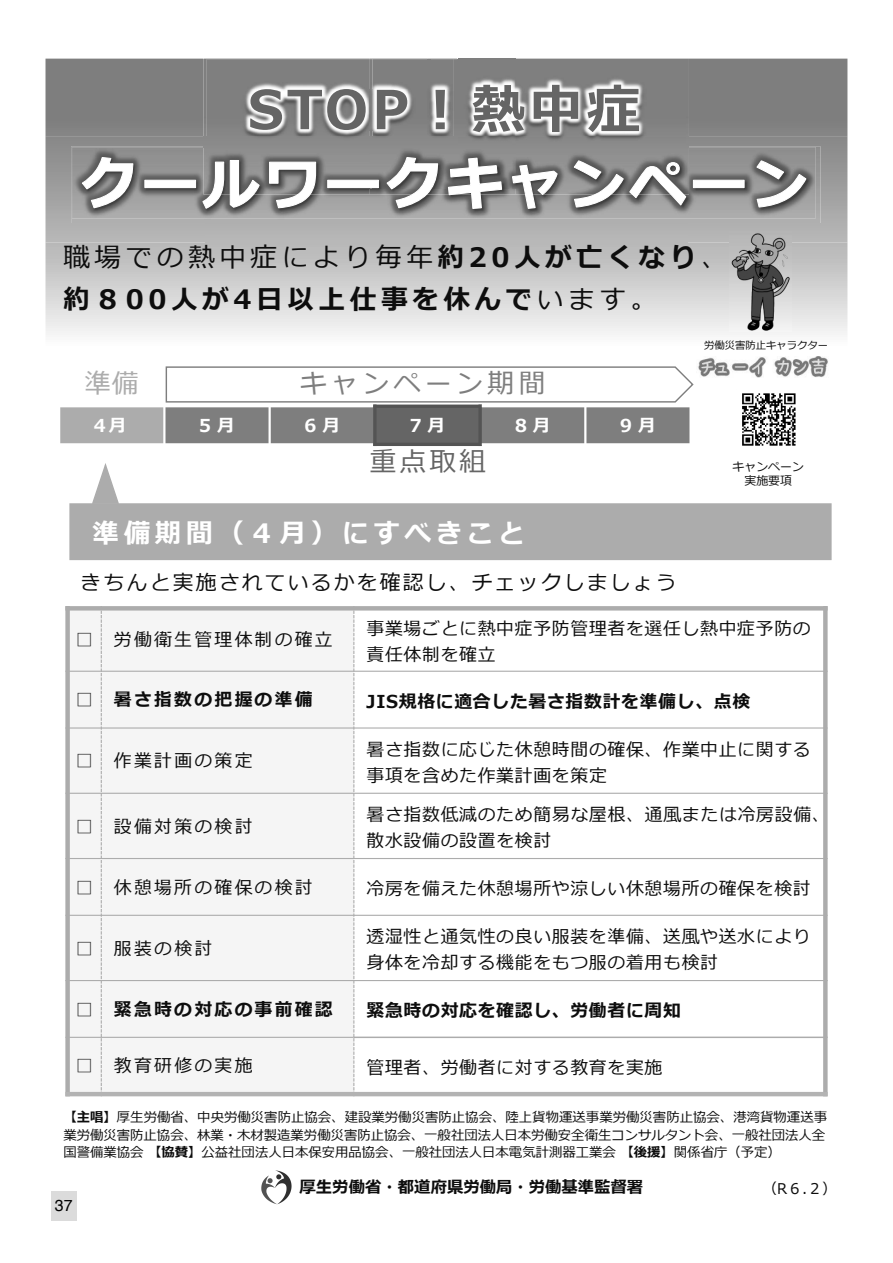
<style>
.page{position:relative;width:893px;height:1263px;background:#fff}
.page>*{position:absolute;margin:0;border:0;box-sizing:border-box;transform-origin:0 0}
.t1{font:700 53.4px "Meiryo";letter-spacing:.08em;color:#656565}
.t2{font:700 26.7px/41.7px "Meiryo";letter-spacing:.17em;color:#0d0d0d}
.t3{font:700 26.7px "Meiryo";letter-spacing:.165em;color:#fff}
.t4{font:26.7px "Meiryo";letter-spacing:.17em;color:#7e7e7e}
.t5{font:26.7px "Meiryo";color:#656565}
.t6{font:26.7px "Meiryo";color:#acacac}
.t7{font:20.85px "Meiryo";letter-spacing:.1em;color:#0d0d0d}
.t8{font:17.85px/25.7px "Meiryo";letter-spacing:.04em;color:#0d0d0d}
.t9{font:17.85px "Meiryo";letter-spacing:.13em;color:#0d0d0d}
.t10{font:700 17.85px "Meiryo";letter-spacing:.04em;color:#0d0d0d}
.t11{font:700 17.85px "Meiryo";letter-spacing:.13em;color:#0d0d0d}
.t12{font:700 17.85px "Meiryo";letter-spacing:.17em;color:#fff}
.t13{font:700 16.35px "Meiryo";color:#0d0d0d}
.t14{font:15.9px "Helvetica";color:#000}
.t15{font:14.85px "Meiryo";color:#0d0d0d}
.t16{font:13.35px/17.7px "Meiryo";color:#0d0d0d}
.t17{font:12px/14.2px "Meiryo";color:#0d0d0d;text-align:center}
.t18{font:10.35px "Meiryo";color:#0d0d0d}
.s1{font-weight:400}
.s2{font-weight:700}
</style>
<div class="page">
<svg style="left:92px;top:463px;width:27px;height:40px"></svg>
<svg style="left:46px;top:59px;width:801px;height:276px;background:#bdbdbd"></svg>
<div style="left:59px;top:406px;width:105px;height:38px;background:#acacac"></div>
<div style="left:164px;top:406px;width:106px;height:38px;background:#7e7e7e"></div>
<div style="left:270px;top:406px;width:105px;height:38px;background:#7e7e7e"></div>
<div style="left:375px;top:406px;width:105px;height:38px;background:#656565"></div>
<div style="left:480px;top:406px;width:105px;height:38px;background:#7e7e7e"></div>
<div style="left:585px;top:406px;width:106px;height:38px;background:#7e7e7e"></div>
<hr style="left:163px;top:405px;width:2px;height:40px;background:#fff">
<hr style="left:269px;top:405px;width:2px;height:40px;background:#fff">
<hr style="left:373px;top:405px;width:4px;height:41px;background:#545454">
<hr style="left:478px;top:405px;width:4px;height:41px;background:#545454">
<hr style="left:584px;top:405px;width:2px;height:40px;background:#fff">
<hr style="left:58px;top:405px;width:2px;height:40px;background:#fff">
<hr style="left:689px;top:405px;width:3px;height:40px;background:#fff">
<hr style="left:58px;top:405px;width:315px;height:2px;background:#fff">
<hr style="left:373px;top:405px;width:109px;height:3px;background:#545454">
<hr style="left:482px;top:405px;width:210px;height:2px;background:#fff">
<hr style="left:58px;top:443px;width:315px;height:2px;background:#fff">
<hr style="left:373px;top:443px;width:109px;height:3px;background:#545454">
<hr style="left:482px;top:443px;width:210px;height:2px;background:#fff">
<svg style="left:261px;top:1170px;width:31px;height:34px"></svg>
<img style="left:203px;top:58px;width:166px;height:78px">
<img style="left:207px;top:59px;width:223px;height:77px">
<img style="left:250px;top:89px;width:119px;height:41px">
<img style="left:369px;top:58px;width:320px;height:2px">
<img style="left:369px;top:89px;width:38px;height:41px">
<img style="left:427px;top:58px;width:88px;height:1px">
<img style="left:512px;top:59px;width:174px;height:77px">
<img style="left:430px;top:59px;width:82px;height:77px">
<img style="left:436px;top:90px;width:9px;height:39px">
<div style="left:72px;top:505px;width:757px;height:53px;background:#acacac"></div>
<div style="left:69px;top:503px;width:763px;height:57px;border:4px solid #acacac"></div>
<img style="left:46px;top:136px;width:159px;height:107px">
<img style="left:687px;top:136px;width:160px;height:107px">
<div style="left:205px;top:223px;width:482px;height:20px;background:#b4b4b4"></div>
<div style="left:207px;top:136px;width:162px;height:10px;background:#898989"></div>
<img style="left:373px;top:136px;width:54px;height:10px">
<img style="left:515px;top:136px;width:171px;height:10px">
<img style="left:457px;top:136px;width:55px;height:10px">
<img style="left:71px;top:146px;width:749px;height:77px">
<svg style="left:203px;top:136px;width:4px;height:11px"></svg>
<svg style="left:369px;top:136px;width:4px;height:11px"></svg>
<svg style="left:686px;top:136px;width:3px;height:11px"></svg>
<svg style="left:512px;top:136px;width:3px;height:11px"></svg>
<svg style="left:427px;top:136px;width:30px;height:11px"></svg>
<img style="left:72px;top:147px;width:744px;height:71px">
<img style="left:203px;top:147px;width:166px;height:9px">
<img style="left:369px;top:147px;width:61px;height:9px">
<div style="left:515px;top:147px;width:174px;height:9px;background:#8e8e8e"></div>
<img style="left:430px;top:147px;width:85px;height:9px">
<svg style="left:81px;top:156px;width:726px;height:54px"></svg>
<div style="left:68px;top:608px;width:33px;height:63px;background:#f5f5f5"></div>
<div style="left:101px;top:608px;width:253px;height:63px;background:#f5f5f5"></div>
<div style="left:68px;top:671px;width:33px;height:57px;background:#f5f5f5"></div>
<div style="left:101px;top:671px;width:253px;height:57px;background:#f5f5f5"></div>
<div style="left:68px;top:728px;width:33px;height:65px;background:#f5f5f5"></div>
<div style="left:101px;top:728px;width:253px;height:65px;background:#f5f5f5"></div>
<div style="left:68px;top:793px;width:33px;height:65px;background:#f5f5f5"></div>
<div style="left:101px;top:793px;width:253px;height:65px;background:#f5f5f5"></div>
<div style="left:68px;top:858px;width:33px;height:57px;background:#f5f5f5"></div>
<div style="left:101px;top:858px;width:253px;height:57px;background:#f5f5f5"></div>
<div style="left:68px;top:915px;width:33px;height:65px;background:#f5f5f5"></div>
<div style="left:101px;top:915px;width:253px;height:65px;background:#f5f5f5"></div>
<div style="left:68px;top:980px;width:33px;height:57px;background:#f5f5f5"></div>
<div style="left:101px;top:980px;width:253px;height:57px;background:#f5f5f5"></div>
<div style="left:68px;top:1037px;width:33px;height:57px;background:#f5f5f5"></div>
<div style="left:101px;top:1037px;width:253px;height:57px;background:#f5f5f5"></div>
<svg style="left:101px;top:610px;width:1px;height:482px"></svg>
<svg style="left:353px;top:610px;width:1px;height:482px"></svg>
<hr style="left:65px;top:671px;width:763px;height:1px;background:#acacac">
<hr style="left:65px;top:727px;width:763px;height:1px;background:#acacac">
<hr style="left:65px;top:793px;width:763px;height:1px;background:#acacac">
<hr style="left:65px;top:858px;width:763px;height:1px;background:#acacac">
<hr style="left:65px;top:915px;width:763px;height:1px;background:#acacac">
<hr style="left:65px;top:980px;width:763px;height:1px;background:#acacac">
<hr style="left:65px;top:1037px;width:288px;height:1px;background:#acacac">
<hr style="left:353px;top:1036px;width:475px;height:2px;background:#acacac">
<div style="left:65px;top:606px;width:5px;height:490px;background:#acacac"></div>
<div style="left:823px;top:606px;width:5px;height:490px;background:#acacac"></div>
<hr style="left:65px;top:606px;width:763px;height:4px;background:#acacac">
<hr style="left:65px;top:1092px;width:763px;height:4px;background:#b3b3b3">
<img style="left:742px;top:393px;width:54px;height:53px">
<img style="left:729px;top:232px;width:63px;height:99px">
<img style="left:698px;top:356px;width:130px;height:22px">
<svg style="left:165px;top:366px;width:529px;height:37px"></svg>
<div style="left:51px;top:1191px;width:26px;height:29px;background:#dbdbdb"></div>
<h1 class="t1" style="left:248px;top:72px;width:394px">STOP！熱中症</h1>
<h2 class="t2" style="left:63px;top:238px;width:666px"><span class="s1">職場での熱中症により毎年</span>約20人が亡くなり<span class="s1">、</span>約８00人が4日以上仕事を休んで<span class="s1">います。</span></h2>
<h2 class="t6" style="left:84px;top:365px;width:56px">準備</h2>
<h2 class="t4" style="left:300px;top:364px;width:247px">キャンペーン期間</h2>
<p class="t12" style="left:94px;top:413px;width:34px">4月</p>
<p class="t12" style="left:196px;top:413px;width:40px">５月</p>
<p class="t12" style="left:301px;top:413px;width:40px">６月</p>
<p class="t12" style="left:407px;top:413px;width:40px">７月</p>
<p class="t12" style="left:512px;top:413px;width:40px">８月</p>
<p class="t12" style="left:617px;top:413px;width:40px">９月</p>
<h2 class="t5" style="left:370px;top:443px;width:117px">重点取組</h2>
<h2 class="t3" style="left:93px;top:514px;width:434px">準備期間（４月）にすべきこと</h2>
<p class="t7" style="left:80px;top:567px;width:598px">きちんと実施されているかを確認し、チェックしましょう</p>
<p class="t18" style="left:704px;top:338px;width:126px">労働災害防止キャラクター</p>
<p class="t17" style="left:732px;top:460px;width:73px">キャンペーン実施要項</p>
<p class="t9" style="left:76px;top:627px;width:259px"><span class="s2">□</span> 労働衛生管理体制の確立</p>
<p class="t8" style="left:367px;top:617px;width:446px">事業場ごとに熱中症予防管理者を選任し熱中症予防の責任体制を確立</p>
<p class="t11" style="left:76px;top:687px;width:238px">□ 暑さ指数の把握の準備</p>
<p class="t10" style="left:367px;top:689px;width:385px">JIS規格に適合した暑さ指数計を準備し、点検</p>
<p class="t9" style="left:76px;top:748px;width:179px"><span class="s2">□</span> 作業計画の策定</p>
<p class="t8" style="left:367px;top:738px;width:446px">暑さ指数に応じた休憩時間の確保、作業中止に関する事項を含めた作業計画を策定</p>
<p class="t9" style="left:76px;top:814px;width:179px"><span class="s2">□</span> 設備対策の検討</p>
<p class="t8" style="left:367px;top:803px;width:465px">暑さ指数低減のため簡易な屋根、通風または冷房設備、散水設備の設置を検討</p>
<p class="t9" style="left:76px;top:875px;width:238px"><span class="s2">□</span> 休憩場所の確保の検討</p>
<p class="t8" style="left:367px;top:877px;width:446px">冷房を備えた休憩場所や涼しい休憩場所の確保を検討</p>
<p class="t8" style="left:76px;top:936px;width:138px"><span class="s2">□</span> 服装の検討</p>
<p class="t8" style="left:367px;top:925px;width:446px">透湿性と通気性の良い服装を準備、送風や送水により身体を冷却する機能をもつ服の着用も検討</p>
<p class="t11" style="left:76px;top:996px;width:259px">□ 緊急時の対応の事前確認</p>
<p class="t10" style="left:367px;top:998px;width:316px">緊急時の対応を確認し、労働者に周知</p>
<p class="t9" style="left:76px;top:1053px;width:179px"><span class="s2">□</span> 教育研修の実施</p>
<p class="t8" style="left:367px;top:1056px;width:297px">管理者、労働者に対する教育を実施</p>
<p class="t16" style="left:63px;top:1109px;width:765px"><span class="s2">【主唱】</span>厚生労働省、中央労働災害防止協会、建設業労働災害防止協会、陸上貨物運送事業労働災害防止協会、港湾貨物運送事業労働災害防止協会、林業・木材製造業労働災害防止協会、一般社団法人日本労働安全衛生コンサルタント会、一般社団法人全国警備業協会<span class="s2">【協賛】</span>公益社団法人日本保安用品協会、一般社団法人日本電気計測器工業会<span class="s2">【後援】</span>関係省庁（予定）</p>
<p class="t14" style="left:55px;top:1193px;width:19px">37</p>
<p class="t13" style="left:299px;top:1176px;width:345px">厚生労働省・都道府県労働局・労働基準監督署</p>
<p class="t15" style="left:762px;top:1178px;width:76px">（R６.２）</p>
</div>
